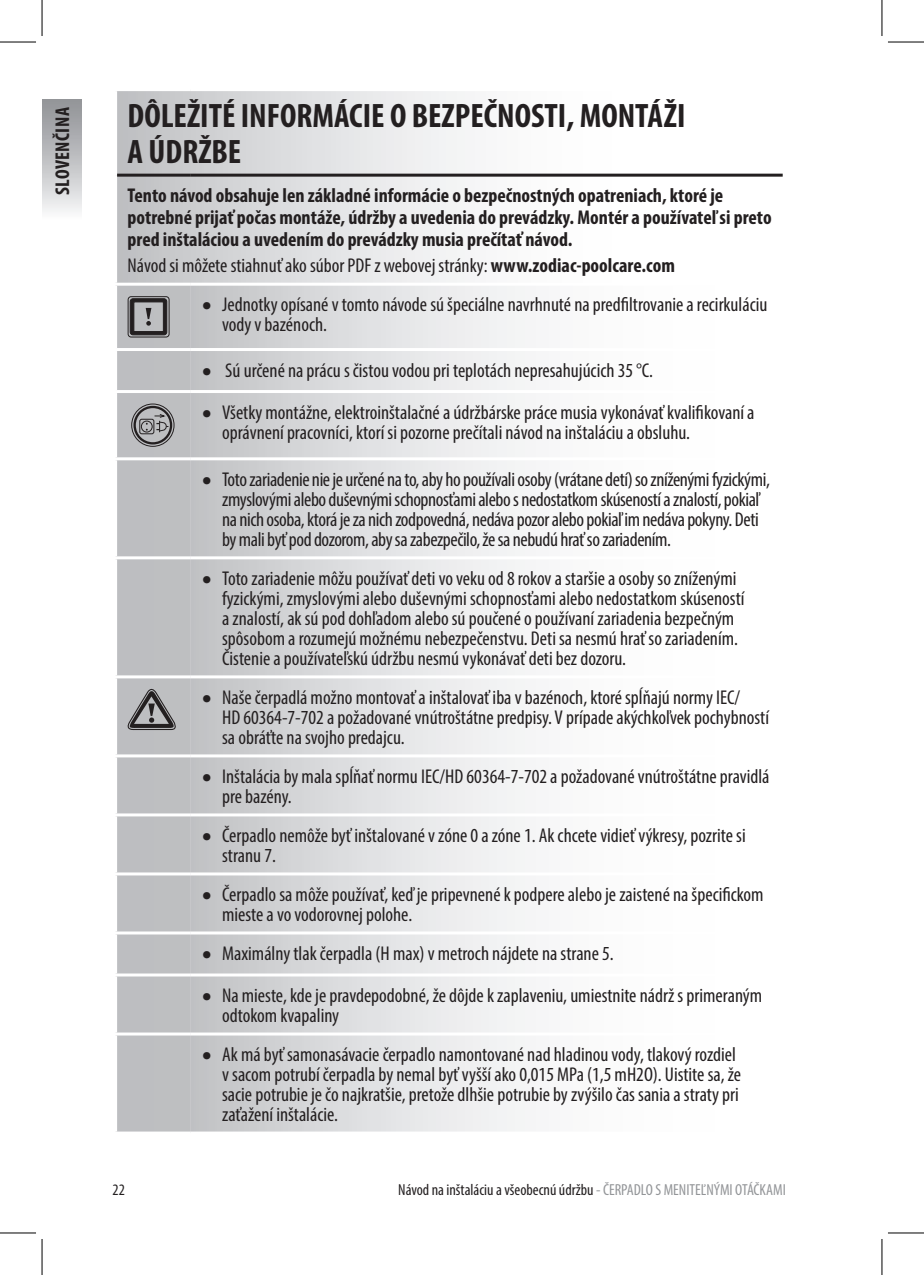
<style>
.page{position:relative;width:924px;height:1275px;background:#fff}
.page>*{position:absolute;margin:0;border:0;box-sizing:border-box;transform-origin:0 0}
.t1{font:700 condensed 34px/36px "Myriad Pro";color:#231f20}
.BODY_11_12{font:condensed 20px/20px "Myriad Pro";color:#231f20}
.BODY_11_12-2{font:condensed 20px/20px "Myriad Pro";letter-spacing:-.02em;color:#231f20}
.BODY_bold_11_12{font:700 condensed 20px/22px "Myriad Pro";color:#231f20}
.BODY_bold_11_12-2{font:700 condensed 20px "Myriad Pro";letter-spacing:.02em;color:#231f20}
.t2{font:condensed 16px "Myriad Pro";color:#231f20}
.s1{font-weight:700}
.s2{font-weight:700;font-stretch:normal;font-size:28px}
.s3{color:#939598}
</style>
<div class="page">
<svg style="left:42px;top:99px;width:39px;height:113px;background:#bebfc2"></svg>
<svg style="left:117px;top:91px;width:665px;height:192px"></svg>
<div style="left:117px;top:286px;width:73px;height:845px;background:#bebfc1"></div>
<svg style="left:190px;top:286px;width:335px;height:845px"></svg>
<hr style="left:114px;top:348px;width:76px;height:3px;background:#fff">
<hr style="left:190px;top:348px;width:595px;height:3px;background:#fff">
<hr style="left:114px;top:390px;width:76px;height:3px;background:#fff">
<hr style="left:190px;top:390px;width:595px;height:3px;background:#fff">
<hr style="left:114px;top:457px;width:76px;height:3px;background:#fff">
<hr style="left:190px;top:457px;width:595px;height:3px;background:#fff">
<hr style="left:114px;top:556px;width:76px;height:3px;background:#fff">
<hr style="left:190px;top:556px;width:595px;height:3px;background:#fff">
<hr style="left:114px;top:675px;width:76px;height:3px;background:#fff">
<hr style="left:190px;top:675px;width:595px;height:3px;background:#fff">
<hr style="left:114px;top:754px;width:76px;height:3px;background:#fff">
<hr style="left:190px;top:754px;width:595px;height:3px;background:#fff">
<hr style="left:114px;top:813px;width:76px;height:3px;background:#fff">
<hr style="left:190px;top:813px;width:595px;height:3px;background:#fff">
<hr style="left:114px;top:872px;width:76px;height:3px;background:#fff">
<hr style="left:190px;top:872px;width:595px;height:3px;background:#fff">
<hr style="left:114px;top:931px;width:76px;height:3px;background:#fff">
<hr style="left:190px;top:931px;width:595px;height:3px;background:#fff">
<hr style="left:114px;top:973px;width:76px;height:3px;background:#fff">
<hr style="left:190px;top:973px;width:595px;height:3px;background:#fff">
<hr style="left:114px;top:1032px;width:76px;height:3px;background:#fff">
<hr style="left:190px;top:1032px;width:595px;height:3px;background:#fff">
<hr style="left:117px;top:174px;width:73px;height:3px;background:#231f20">
<hr style="left:190px;top:174px;width:592px;height:3px;background:#231f20">
<div style="left:127px;top:296px;width:42px;height:41px;border:1px solid #231f20;border-radius:3px"></div>
<svg style="left:129px;top:298px;width:39px;height:38px"></svg>
<div style="left:131px;top:403px;width:43px;height:44px;border:1px solid #231f20;border-radius:50%"></div>
<div style="left:133px;top:406px;width:39px;height:38px;border:2px solid #231f20;border-radius:50%"></div>
<div style="left:139px;top:419px;width:15px;height:15px;border:1px solid #231f20;border-radius:2px"></div>
<div style="left:141px;top:420px;width:12px;height:12px;border:1px solid #231f20;border-radius:50%"></div>
<svg style="left:154px;top:413px;width:14px;height:19px"></svg>
<svg style="left:146px;top:423px;width:2px;height:7px"></svg>
<svg style="left:125px;top:685px;width:53px;height:45px;background:#919193"></svg>
<hr style="left:0;top:42px;width:36px;height:1px;background:#000">
<hr style="left:887px;top:42px;width:36px;height:1px;background:#000">
<hr style="left:0;top:1232px;width:36px;height:1px;background:#000">
<hr style="left:887px;top:1232px;width:36px;height:1px;background:#000">
<hr style="left:42px;top:0;width:1px;height:36px;background:#000">
<hr style="left:42px;top:1239px;width:1px;height:36px;background:#000">
<hr style="left:881px;top:0;width:1px;height:36px;background:#000">
<hr style="left:881px;top:1239px;width:1px;height:36px;background:#000">
<p class="BODY_bold_11_12-2" style="left:50px;top:195px;width:89px;rotate:-90deg">SLOVENČINA</p>
<p class="t1" style="left:128px;top:97px;width:559px">DÔLEŽITÉ INFORMÁCIE O BEZPEČNOSTI, MONTÁŽI<br>A ÚDRŽBE</p>
<p class="BODY_bold_11_12" style="left:128px;top:184px;width:645px">Tento návod obsahuje len základné informácie o bezpečnostných opatreniach, ktoré je potrebné prijať počas montáže, údržby a uvedenia do prevádzky. Montér a používateľ si preto pred inštaláciou a uvedením do prevádzky musia prečítať návod.</p>
<p class="BODY_11_12" style="left:128px;top:255px;width:548px">Návod si môžete stiahnuť ako súbor PDF z webovej stránky: <span class="s1">www.zodiac-poolcare.com</span></p>
<p class="BODY_11_12" style="left:222px;top:294px;width:546px;text-indent:-20px"><span class="s2">•</span> Jednotky opísané v tomto návode sú špeciálne navrhnuté na predfiltrovanie a recirkuláciu vody v bazénoch.</p>
<p class="BODY_11_12" style="left:202px;top:360px;width:452px"><span class="s2">•</span> Sú určené na prácu s čistou vodou pri teplotách nepresahujúcich 35 °C.</p>
<p class="BODY_11_12" style="left:222px;top:402px;width:533px;text-indent:-20px"><span class="s2">•</span> Všetky montážne, elektroinštalačné a údržbárske práce musia vykonávať kvalifikovaní a oprávnení pracovníci, ktorí si pozorne prečítali návod na inštaláciu a obsluhu.</p>
<p class="BODY_11_12-2" style="left:222px;top:469px;width:549px;text-indent:-20px"><span class="s2">•</span> Toto zariadenie nie je určené na to, aby ho používali osoby (vrátane detí) so zníženými fyzickými, zmyslovými alebo duševnými schopnosťami alebo s nedostatkom skúseností a znalostí, pokiaľ na nich osoba, ktorá je za nich zodpovedná, nedáva pozor alebo pokiaľ im nedáva pokyny. Deti by mali byť pod dozorom, aby sa zabezpečilo, že sa nebudú hrať so zariadením.</p>
<p class="BODY_11_12" style="left:222px;top:568px;width:523px;text-indent:-20px"><span class="s2">•</span> Toto zariadenie môžu používať deti vo veku od 8 rokov a staršie a osoby so zníženými fyzickými, zmyslovými alebo duševnými schopnosťami alebo nedostatkom skúseností a znalostí, ak sú pod dohľadom alebo sú poučené o používaní zariadenia bezpečným spôsobom a rozumejú možnému nebezpečenstvu. Deti sa nesmú hrať so zariadením.<br>Čistenie a používateľskú údržbu nesmú vykonávať deti bez dozoru.</p>
<p class="BODY_11_12" style="left:222px;top:687px;width:548px;text-indent:-20px"><span class="s2">•</span> Naše čerpadlá možno montovať a inštalovať iba v bazénoch, ktoré spĺňajú normy IEC/<br>HD 60364-7-702 a požadované vnútroštátne predpisy. V prípade akýchkoľvek pochybností sa obráťte na svojho predajcu.</p>
<p class="BODY_11_12" style="left:222px;top:766px;width:548px;text-indent:-20px"><span class="s2">•</span> Inštalácia by mala spĺňať normu IEC/HD 60364-7-702 a požadované vnútroštátne pravidlá pre bazény.</p>
<p class="BODY_11_12" style="left:222px;top:825px;width:524px;text-indent:-20px"><span class="s2">•</span> Čerpadlo nemôže byť inštalované v zóne 0 a zóne 1. Ak chcete vidieť výkresy, pozrite si stranu 7.</p>
<p class="BODY_11_12" style="left:222px;top:884px;width:542px;text-indent:-20px"><span class="s2">•</span> Čerpadlo sa môže používať, keď je pripevnené k podpere alebo je zaistené na špecifickom mieste a vo vodorovnej polohe.</p>
<p class="BODY_11_12" style="left:202px;top:943px;width:413px"><span class="s2">•</span> Maximálny tlak čerpadla (H max) v metroch nájdete na strane 5.</p>
<p class="BODY_11_12" style="left:222px;top:985px;width:541px;text-indent:-20px"><span class="s2">•</span> Na mieste, kde je pravdepodobné, že dôjde k zaplaveniu, umiestnite nádrž s primeraným odtokom kvapaliny</p>
<p class="BODY_11_12" style="left:222px;top:1044px;width:520px;text-indent:-20px"><span class="s2">•</span> Ak má byť samonasávacie čerpadlo namontované nad hladinou vody, tlakový rozdiel v sacom potrubí čerpadla by nemal byť vyšší ako 0,015 MPa (1,5 mH2O). Uistite sa, že sacie potrubie je čo najkratšie, pretože dlhšie potrubie by zvýšilo čas sania a straty pri zaťažení inštalácie.</p>
<p class="t2" style="left:112px;top:1180px;width:14px">22</p>
<p class="t2" style="left:398px;top:1180px;width:389px">Návod na inštaláciu a všeobecnú údržbu <span class="s3">- ČERPADLO S MENITEĽNÝMI OTÁČKAMI</span></p>
</div>
